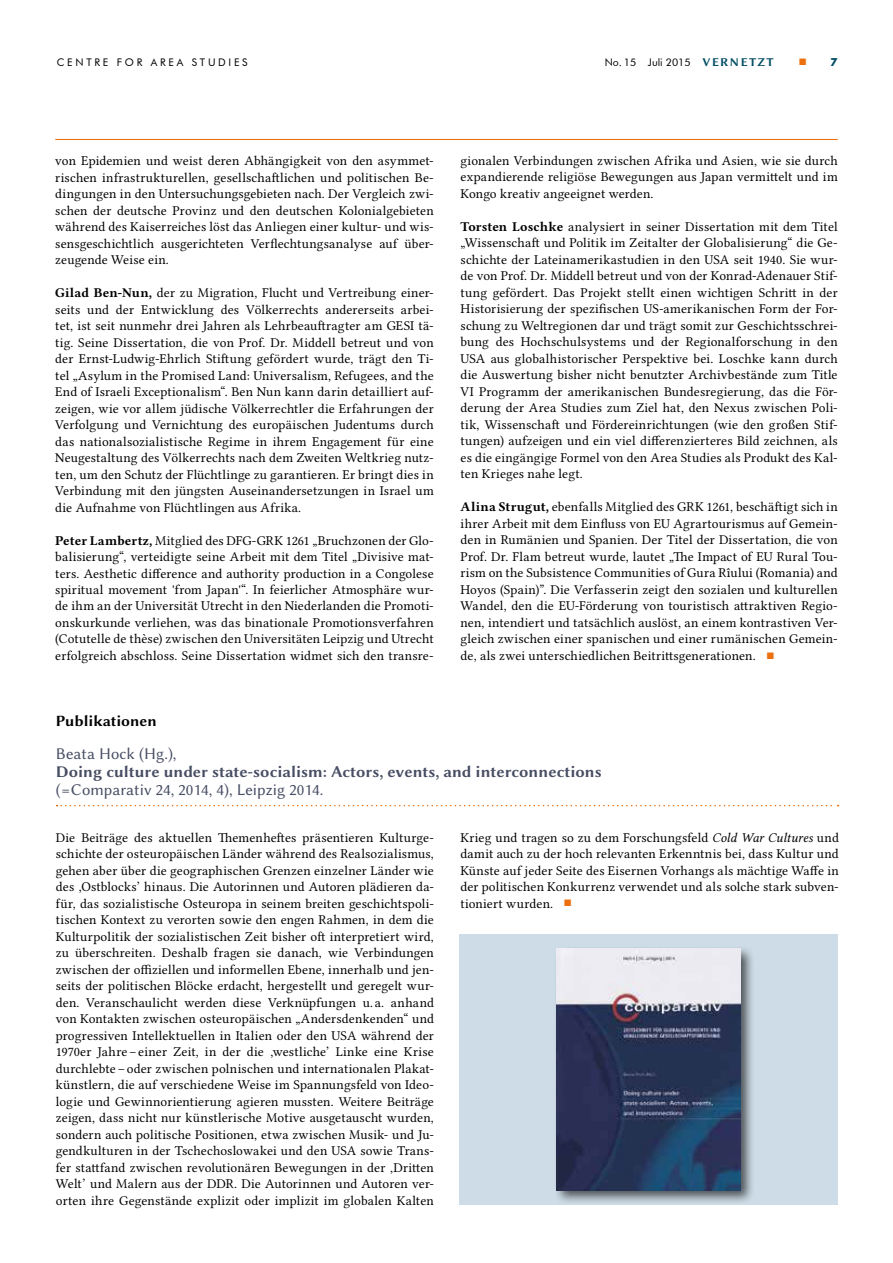
<style>
.page{position:relative;width:893px;height:1263px;background:#fff}
.page>*{position:absolute;margin:0;border:0;box-sizing:border-box;transform-origin:0 0}
.t1{font:16.5px "Lin Biolinum OB";color:#474d63}
.t2{font:16.5px "Lin Biolinum O";color:#474d63}
.t3{font:15.75px "Lin Biolinum OB";color:#000}
.t4{font:15px "Lin Biolinum O";color:#ed700f}
.t5{font:13.5px/16.5px "Lin Libertine O";letter-spacing:.01em;color:#000;text-align:justify}
.t6{font:10.5px "Futura BT";color:#000}
.t7{font:10.5px "Futura BT";letter-spacing:.26em;color:#000}
.s1{font-family:"Lin Biolinum OB";font-size:12px;color:#004d63}
.s2{font-family:"Lin Libertine OB"}
.s3{font-size:15px;color:#ed700f}
.s4{font-family:"Lin Libertine OI"}
</style>
<div class="page">
<hr style="left:55px;top:139px;width:783px;height:1px;background:#ed700f">
<div style="left:459px;top:934px;width:379px;height:271px;background:#cddce6"></div>
<svg style="left:57px;top:805px;width:781px;height:1px"></svg>
<div style="left:554px;top:946px;width:202px;height:259px;background:#000;opacity:.62"></div>
<img style="left:557px;top:949px;width:183px;height:241px">
<p class="t7" style="left:57px;top:56px;width:192px">CENTRE FOR AREA STUDIES</p>
<p class="t6" style="left:605px;top:56px;width:170px">No. 15 Juli 2015 <span class="s1">VERNETZT</span></p>
<p class="t4" style="left:798px;top:51px;width:41px">■ <sub>7</sub></p>
<p class="t5" style="left:55px;top:151px;width:380px">von Epidemien und weist deren Abhängigkeit von den asymmet&shy;rischen infrastrukturellen, gesellschaftlichen und politischen Be&shy;dingungen in den Untersuchungsgebieten nach. Der Vergleich zwi&shy;schen der deutsche Provinz und den deutschen Kolonialgebieten während des Kaiserreiches löst das Anliegen einer kultur- und wis&shy;sensgeschichtlich ausgerichteten Verflechtungsanalyse auf über&shy;zeugende Weise ein.</p>
<p class="t5" style="left:55px;top:283px;width:380px"><span class="s2">Gilad Ben-Nun,</span> der zu Migration, Flucht und Vertreibung einer&shy;seits und der Entwicklung des Völkerrechts andererseits arbei&shy;tet, ist seit nunmehr drei Jahren als Lehrbeauftragter am GESI tä&shy;tig. Seine Dissertation, die von Prof. Dr. Middell betreut und von der Ernst-Ludwig-Ehrlich Stiftung gefördert wurde, trägt den Ti&shy;tel „Asylum in the Promised Land: Universalism, Refugees, and the End of Israeli Exceptionalism“. Ben Nun kann darin detailliert auf&shy;zeigen, wie vor allem jüdische Völkerrechtler die Erfahrungen der Verfolgung und Vernichtung des europäischen Judentums durch das nationalsozialistische Regime in ihrem Engagement für eine Neugestaltung des Völkerrechts nach dem Zweiten Weltkrieg nutz&shy;ten, um den Schutz der Flüchtlinge zu garantieren. Er bringt dies in Verbindung mit den jüngsten Auseinandersetzungen in Israel um die Aufnahme von Flüchtlingen aus Afrika.</p>
<p class="t5" style="left:55px;top:530px;width:380px"><span class="s2">Peter Lambertz,</span> Mitglied des DFG-GRK 1261 „Bruchzonen der Glo&shy;balisierung“, verteidigte seine Arbeit mit dem Titel „Divisive mat&shy;ters. Aesthetic difference and authority production in a Congolese spiritual movement 'from Japan'“. In feierlicher Atmosphäre wur&shy;de ihm an der Universität Utrecht in den Niederlanden die Promoti&shy;onskurkunde verliehen, was das binationale Promotionsverfahren (Cotutelle de thèse) zwischen den Universitäten Leipzig und Utrecht erfolgreich abschloss. Seine Dissertation widmet sich den transre-</p>
<p class="t3" style="left:56px;top:710px;width:103px">Publikationen</p>
<p class="t5" style="left:461px;top:151px;width:379px">gionalen Verbindungen zwischen Afrika und Asien, wie sie durch expandierende religiöse Bewegungen aus Japan vermittelt und im Kongo kreativ angeeignet werden.</p>
<p class="t5" style="left:461px;top:217px;width:379px"><span class="s2">Torsten Loschke</span> analysiert in seiner Dissertation mit dem Titel „Wissenschaft und Politik im Zeitalter der Globalisierung“ die Ge&shy;schichte der Lateinamerikastudien in den USA seit 1940. Sie wur&shy;de von Prof. Dr. Middell betreut und von der Konrad-Adenauer Stif&shy;tung gefördert. Das Projekt stellt einen wichtigen Schritt in der Historisierung der spezifischen US-amerikanischen Form der For&shy;schung zu Weltregionen dar und trägt somit zur Geschichtsschrei&shy;bung des Hochschulsystems und der Regionalforschung in den USA aus globalhistorischer Perspektive bei. Loschke kann durch die Auswertung bisher nicht benutzter Archivbestände zum Title VI Programm der amerikanischen Bundesregierung, das die För&shy;derung der Area Studies zum Ziel hat, den Nexus zwischen Poli&shy;tik, Wissenschaft und Fördereinrichtungen (wie den großen Stif&shy;tungen) aufzeigen und ein viel differenzierteres Bild zeichnen, als es die eingängige Formel von den Area Studies als Produkt des Kal&shy;ten Krieges nahe legt.</p>
<p class="t5" style="left:461px;top:497px;width:379px"><span class="s2">Alina Strugut,</span> ebenfalls Mitglied des GRK 1261, beschäftigt sich in ihrer Arbeit mit dem Einfluss von EU Agrartourismus auf Gemein&shy;den in Rumänien und Spanien. Der Titel der Dissertation, die von Prof. Dr. Flam betreut wurde, lautet „The Impact of EU Rural Tou&shy;rism on the Subsistence Communities of Gura Rîului (Romania) and Hoyos (Spain)”. Die Verfasserin zeigt den sozialen und kulturellen Wandel, den die EU-Förderung von touristisch attraktiven Regio&shy;nen, intendiert und tatsächlich auslöst, an einem kontrastiven Ver&shy;gleich zwischen einer spanischen und einer rumänischen Gemein&shy;de, als zwei unterschiedlichen Beitrittsgenerationen. <span class="s3">■</span></p>
<p class="t2" style="left:56px;top:744px;width:122px">Beata Hock (Hg.),</p>
<p class="t1" style="left:56px;top:760px;width:547px">Doing culture under state-socialism: Actors, events, and interconnections</p>
<p class="t2" style="left:56px;top:780px;width:269px">(= Comparativ 24, 2014, 4), Leipzig 2014.</p>
<p class="t5" style="left:56px;top:827px;width:380px">Die Beiträge des aktuellen Themenheftes präsentieren Kulturge&shy;schichte der osteuropäischen Länder während des Realsozialismus, gehen aber über die geographischen Grenzen einzelner Länder wie des ‚Ostblocks’ hinaus. Die Autorinnen und Autoren plädieren da&shy;für, das sozialistische Osteuropa in seinem breiten geschichtspoli&shy;tischen Kontext zu verorten sowie den engen Rahmen, in dem die Kulturpolitik der sozialistischen Zeit bisher oft interpretiert wird, zu überschreiten. Deshalb fragen sie danach, wie Verbindungen zwischen der offiziellen und informellen Ebene, innerhalb und jen&shy;seits der politischen Blöcke erdacht, hergestellt und geregelt wur&shy;den. Veranschaulicht werden diese Verknüpfungen u. a. anhand von Kontakten zwischen osteuropäischen „Andersdenkenden“ und progressiven Intellektuellen in Italien oder den USA während der 1970er Jahre – einer Zeit, in der die ‚westliche’ Linke eine Krise durchlebte – oder zwischen polnischen und internationalen Plakat&shy;künstlern, die auf verschiedene Weise im Spannungsfeld von Ideo&shy;logie und Gewinnorientierung agieren mussten. Weitere Beiträge zeigen, dass nicht nur künstlerische Motive ausgetauscht wurden, sondern auch politische Positionen, etwa zwischen Musik- und Ju&shy;gendkulturen in der Tschechoslowakei und den USA sowie Trans&shy;fer stattfand zwischen revolutionären Bewegungen in der ‚Dritten Welt’ und Malern aus der DDR. Die Autorinnen und Autoren ver&shy;orten ihre Gegenstände explizit oder implizit im globalen Kalten</p>
<p class="t5" style="left:460px;top:827px;width:380px">Krieg und tragen so zu dem Forschungsfeld <span class="s4">Cold War Cultures</span> und damit auch zu der hoch relevanten Erkenntnis bei, dass Kultur und Künste auf jeder Seite des Eisernen Vorhangs als mächtige Waffe in der politischen Konkurrenz verwendet und als solche stark subven&shy;tioniert wurden. <span class="s3">■</span></p>
</div>
